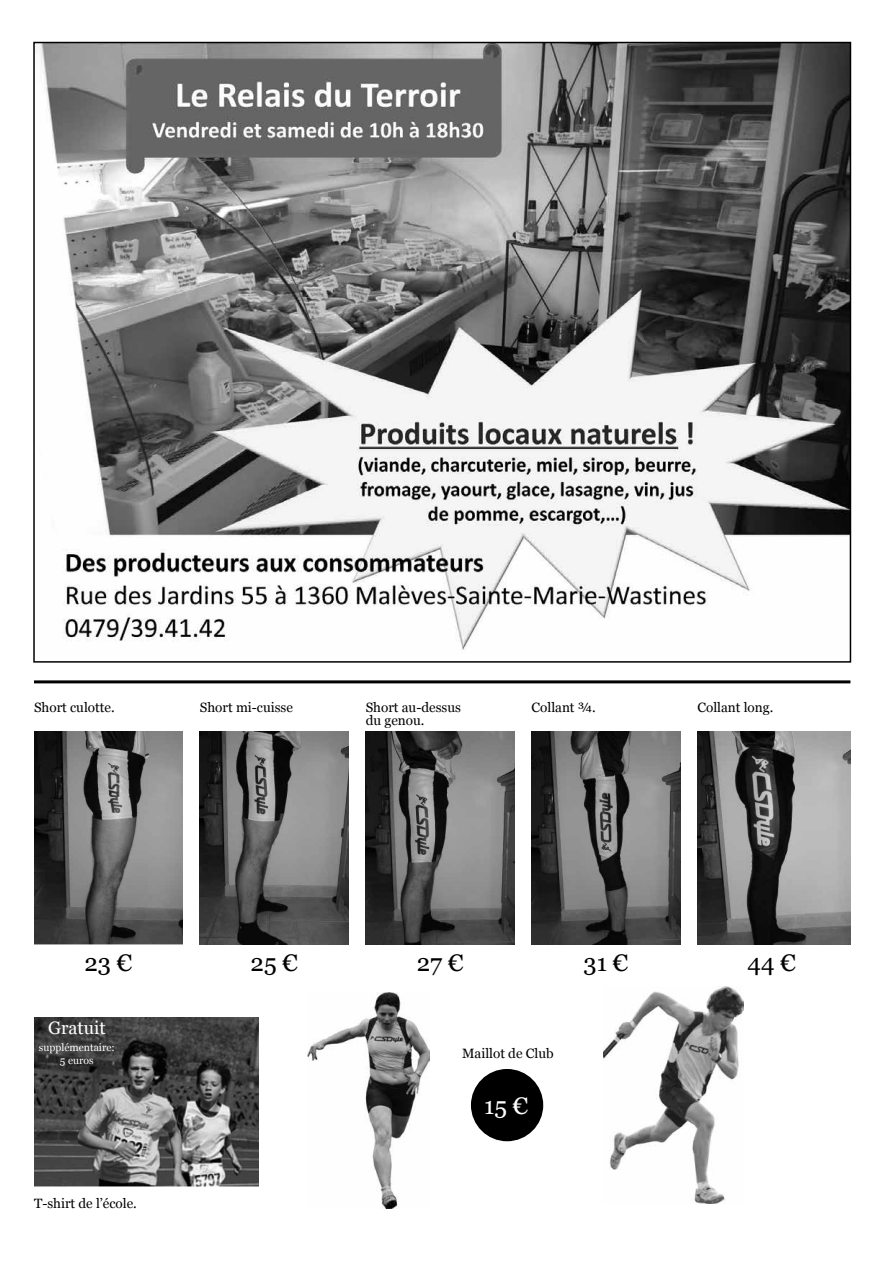
<style>
.page{position:relative;width:893px;height:1263px;background:#fff}
.page>*{position:absolute;margin:0;border:0;box-sizing:border-box;transform-origin:0 0}
.t1{font:24px "Georgia";color:#000}
.t2{font:24px "Georgia";color:#fff}
.t3{font:18px "Georgia";color:#fff}
.t4{font:13.5px/13.5px "Georgia";color:#000}
.t5{font:10.5px/13.5px "Georgia";color:#fff;text-align:center}
</style>
<div class="page">
<hr style="left:34px;top:680px;width:816px;height:3px;background:#000">
<img style="left:34px;top:731px;width:149px;height:213px">
<img style="left:200px;top:731px;width:149px;height:213px">
<img style="left:366px;top:731px;width:148px;height:213px">
<img style="left:531px;top:731px;width:149px;height:213px">
<img style="left:697px;top:731px;width:153px;height:213px">
<div style="left:471px;top:1069px;width:72px;height:72px;background:#000;border-radius:50%"></div>
<img style="left:34px;top:1017px;width:225px;height:169px">
<img style="left:603px;top:986px;width:141px;height:218px">
<img style="left:307px;top:992px;width:123px;height:217px">
<img style="left:39px;top:45px;width:809px;height:605px">
<p class="t4" style="left:34px;top:700px;width:82px">Short culotte.</p>
<p class="t4" style="left:200px;top:700px;width:95px">Short mi-cuisse</p>
<p class="t4" style="left:366px;top:700px;width:97px">Short au-dessus du genou.</p>
<p class="t4" style="left:531px;top:700px;width:66px">Collant ¾.</p>
<p class="t4" style="left:697px;top:700px;width:77px">Collant long.</p>
<h1 class="t1" style="left:85px;top:945px;width:49px">23 €</h1>
<h2 class="t3" style="left:48px;top:1015px;width:59px">Gratuit</h2>
<p class="t5" style="left:39px;top:1040px;width:77px">supplémentaire:<br>5 euros</p>
<p class="t4" style="left:34px;top:1196px;width:104px">T-shirt de l’école.</p>
<h1 class="t1" style="left:251px;top:945px;width:49px">25 €</h1>
<h1 class="t1" style="left:417px;top:945px;width:48px">27 €</h1>
<p class="t4" style="left:462px;top:1046px;width:93px">Maillot de Club</p>
<h1 class="t2" style="left:484px;top:1088px;width:46px">15 €</h1>
<h1 class="t1" style="left:584px;top:945px;width:46px">31 €</h1>
<h1 class="t1" style="left:748px;top:945px;width:50px">44 €</h1>
</div>
